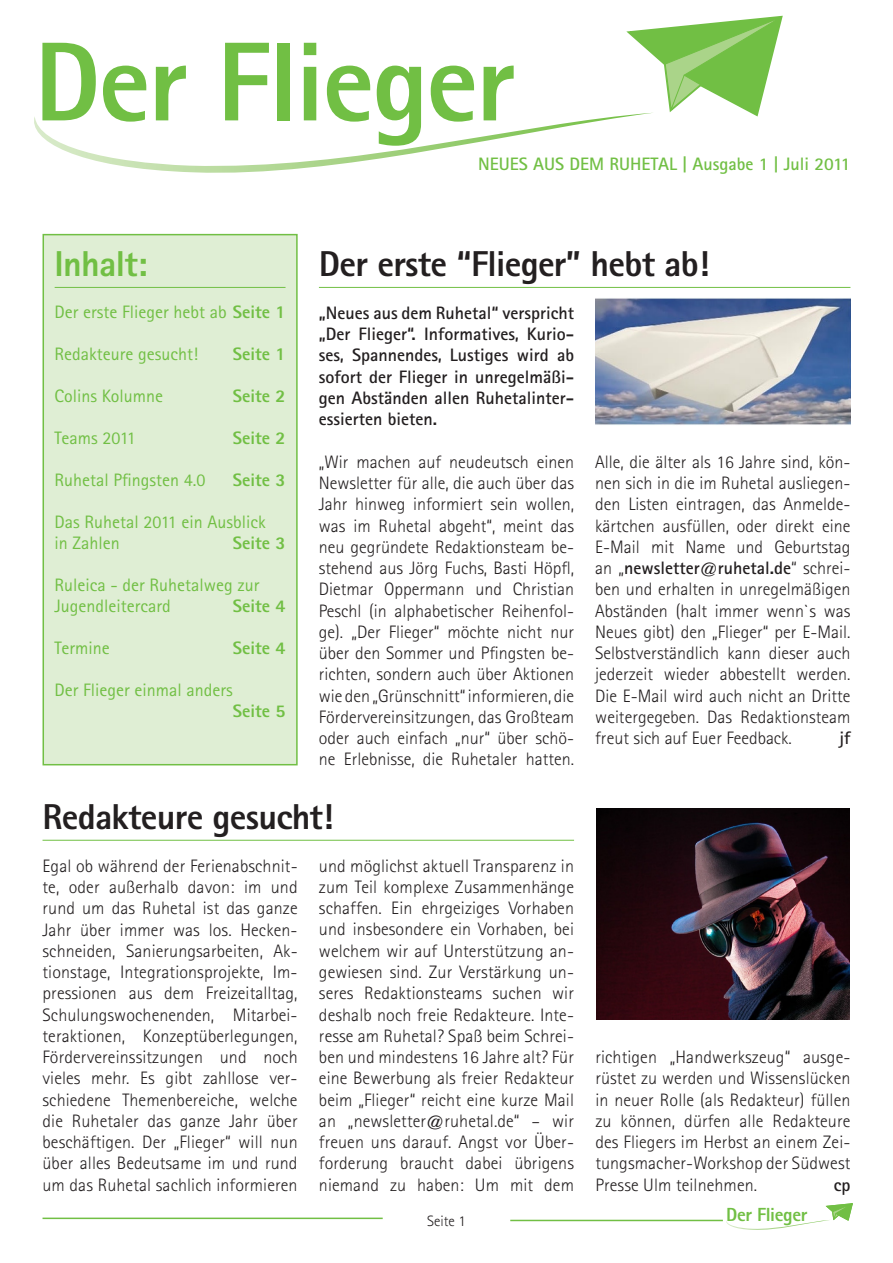
<style>
.page{position:relative;width:893px;height:1263px;background:#fff}
.page>*{position:absolute;margin:0;border:0;box-sizing:border-box;transform-origin:0 0}
.t1{font:800 112.5px "Rotis Sans Serif";letter-spacing:-.02em;color:#71bf44}
.t2{font:800 36px "Rotis Sans Serif";letter-spacing:-.02em;color:#231f20}
.t3{font:800 36px "Rotis Sans Serif";letter-spacing:-.02em;color:#71bf44}
.t4{font:800 19.05px "Rotis Sans Serif";letter-spacing:-.02em;color:#71bf44}
.t5{font:300 18px/21.3px "Rotis Sans Serif";letter-spacing:.005em;color:#231f20;text-align:justify}
.t6{font:18px/21px "Rotis Sans Serif";color:#71bf44}
.t7{font:700 18px/21.3px "Rotis Sans Serif";color:#231f20;text-align:justify}
.t8{font:800 18px "Rotis Sans Serif";color:#71bf44}
.t9{font:700 18px "Rotis Sans Serif";color:#71bf44}
.t10{font:300 15px "Rotis Sans Serif";color:#231f20}
.s1{font-weight:800}
.s2{font-weight:700}
</style>
<div class="page">
<hr style="left:319px;top:287px;width:531px;height:1px;background:#71bf44">
<div style="left:43px;top:235px;width:254px;height:530px;background:#dfeed4"></div>
<hr style="left:55px;top:287px;width:231px;height:1px;background:#71bf44">
<div style="left:43px;top:234px;width:255px;height:531px;border:2px solid #71bf44"></div>
<svg style="left:34px;top:15px;width:749px;height:158px"></svg>
<hr style="left:43px;top:840px;width:531px;height:1px;background:#71bf44">
<hr style="left:43px;top:1217px;width:340px;height:2px;background:#71bf44">
<hr style="left:510px;top:1220px;width:213px;height:1px;background:#71bf44">
<svg style="left:726px;top:1203px;width:127px;height:27px"></svg>
<img style="left:596px;top:809px;width:254px;height:211px">
<img style="left:595px;top:298px;width:255px;height:127px">
<h1 class="t1" style="left:34px;top:11px;width:483px">Der Flieger</h1>
<h2 class="t3" style="left:55px;top:241px;width:94px">Inhalt:</h2>
<p class="t6" style="left:55px;top:302px;width:232px">Der erste Flieger hebt ab <span class="s1">Seite 1</span></p>
<p class="t6" style="left:55px;top:344px;width:145px">Redakteure gesucht!</p>
<p class="t8" style="left:233px;top:343px;width:54px">Seite 1</p>
<p class="t6" style="left:55px;top:386px;width:110px">Colins Kolumne</p>
<p class="t8" style="left:233px;top:385px;width:54px">Seite 2</p>
<p class="t6" style="left:55px;top:428px;width:83px">Teams 2011</p>
<p class="t8" style="left:233px;top:427px;width:54px">Seite 2</p>
<p class="t6" style="left:55px;top:470px;width:152px">Ruhetal Pfingsten 4.0</p>
<p class="t8" style="left:233px;top:469px;width:54px">Seite 3</p>
<p class="t6" style="left:55px;top:512px;width:213px">Das Ruhetal 2011 ein Ausblick in Zahlen</p>
<p class="t8" style="left:233px;top:532px;width:54px">Seite 3</p>
<p class="t6" style="left:55px;top:575px;width:206px">Ruleica - der Ruhetalweg zur<br>Jugendleitercard</p>
<p class="t8" style="left:233px;top:595px;width:54px">Seite 4</p>
<p class="t6" style="left:55px;top:638px;width:57px">Termine</p>
<p class="t8" style="left:233px;top:637px;width:54px">Seite 4</p>
<p class="t6" style="left:55px;top:680px;width:180px">Der Flieger einmal anders</p>
<p class="t8" style="left:233px;top:700px;width:54px">Seite 5</p>
<p class="t9" style="left:478px;top:153px;width:374px">NEUES AUS DEM RUHETAL | Ausgabe 1 | Juli 2011</p>
<h2 class="t2" style="left:319px;top:241px;width:392px">Der erste “Flieger” hebt ab!</h2>
<p class="t7" style="left:319px;top:302px;width:257px">„Neues aus dem Ruhetal“ verspricht „Der Flieger“. Informatives, Kurio&shy;ses, Spannendes, Lustiges wird ab sofort der Flieger in unregelmäßi&shy;gen Abständen allen Ruhetalinter&shy;essierten bieten.</p>
<p class="t5" style="left:319px;top:451px;width:257px">„Wir machen auf neudeutsch einen Newsletter für alle, die auch über das Jahr hinweg informiert sein wollen, was im Ruhetal abgeht“, meint das neu gegründete Redaktionsteam be&shy;stehend aus Jörg Fuchs, Basti Höpfl, Dietmar Oppermann und Christian Peschl (in alphabetischer Reihenfol&shy;ge). „Der Flieger“ möchte nicht nur über den Sommer und Pfingsten be&shy;richten, sondern auch über Aktionen wie den „Grünschnitt“ informieren, die Fördervereinsitzungen, das Großteam oder auch einfach „nur“ über schö&shy;ne Erlebnisse, die Ruhetaler hatten.</p>
<p class="t5" style="left:595px;top:451px;width:257px">Alle, die älter als 16 Jahre sind, kön&shy;nen sich in die im Ruhetal ausliegen&shy;den Listen eintragen, das Anmelde&shy;kärtchen ausfüllen, oder direkt eine E-Mail mit Name und Geburtstag an „<span class="s2">newsletter@ruhetal.de</span>“ schrei&shy;ben und erhalten in unregelmäßigen Abständen (halt immer wenn`s was Neues gibt) den „Flieger“ per E-Mail.<br>Selbstverständlich kann dieser auch jederzeit wieder abbestellt werden.<br>Die E-Mail wird auch nicht an Dritte weitergegeben. Das Redaktionsteam freut sich auf Euer Feedback.</p>
<p class="t7" style="left:839px;top:727px;width:12px">jf</p>
<h2 class="t2" style="left:43px;top:794px;width:293px">Redakteure gesucht!</h2>
<p class="t5" style="left:43px;top:855px;width:257px">Egal ob während der Ferienabschnit&shy;te, oder außerhalb davon: im und rund um das Ruhetal ist das ganze Jahr über immer was los. Hecken&shy;schneiden, Sanierungsarbeiten, Ak&shy;tionstage, Integrationsprojekte, Im&shy;pressionen aus dem Freizeitalltag, Schulungswochenenden, Mitarbei&shy;teraktionen, Konzeptüberlegungen, Fördervereinssitzungen und noch vieles mehr. Es gibt zahllose ver&shy;schiedene Themenbereiche, welche die Ruhetaler das ganze Jahr über beschäftigen. Der „Flieger“ will nun über alles Bedeutsame im und rund um das Ruhetal sachlich informieren</p>
<p class="t5" style="left:319px;top:855px;width:257px">und möglichst aktuell Transparenz in zum Teil komplexe Zusammenhänge schaffen. Ein ehrgeiziges Vorhaben und insbesondere ein Vorhaben, bei welchem wir auf Unterstützung an&shy;gewiesen sind. Zur Verstärkung un&shy;seres Redaktionsteams suchen wir deshalb noch freie Redakteure. Inte&shy;resse am Ruhetal? Spaß beim Schrei&shy;ben und mindestens 16 Jahre alt? Für eine Bewerbung als freier Redakteur beim „Flieger“ reicht eine kurze Mail an „newsletter@ruhetal.de“ – wir freuen uns darauf. Angst vor Über&shy;forderung braucht dabei übrigens niemand zu haben: Um mit dem</p>
<p class="t10" style="left:427px;top:1212px;width:40px">Seite 1</p>
<p class="t4" style="left:726px;top:1202px;width:83px">Der Flieger</p>
<p class="t5" style="left:595px;top:1046px;width:257px">richtigen „Handwerkszeug“ ausge&shy;rüstet zu werden und Wissenslücken in neuer Rolle (als Redakteur) füllen zu können, dürfen alle Redakteure des Fliegers im Herbst an einem Zei&shy;tungsmacher-Workshop der Südwest Presse Ulm teilnehmen.</p>
<p class="t7" style="left:834px;top:1173px;width:18px">cp</p>
</div>
